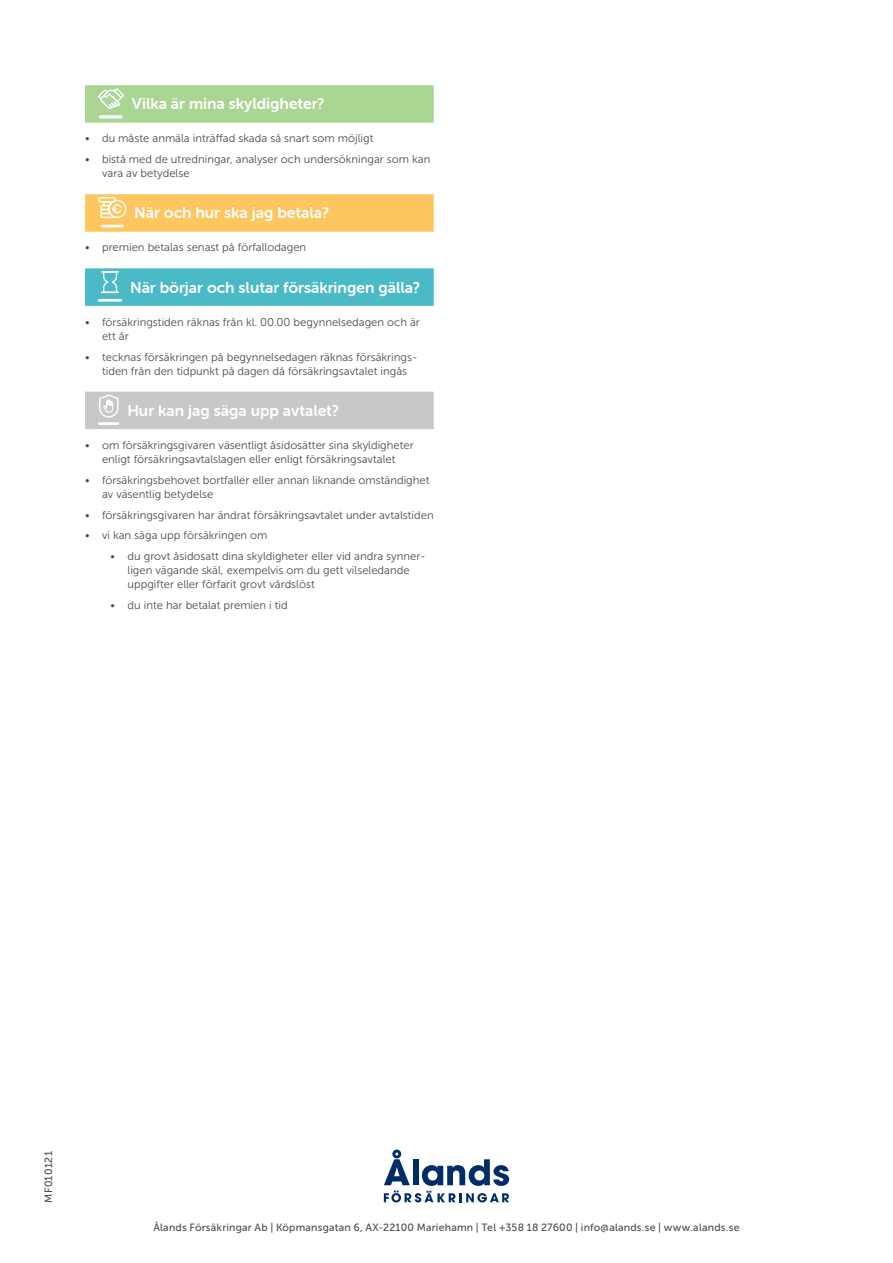
<style>
.page{position:relative;width:893px;height:1263px;background:#fff}
.page>*{position:absolute;margin:0;border:0;box-sizing:border-box;transform-origin:0 0}
.A__Blå_2_Försäkringe{font:15.75px "Museo Sans Rounded 700";color:#fff}
.A__Grön_2__Skyldighe{font:15.75px "Museo Sans Rounded 700";color:#fff}
.A__Grå__Säga_upp_för{font:15.75px "Museo Sans Rounded 700";color:#fff}
.A__Gul__Betalning{font:15.75px "Museo Sans Rounded 700";color:#fff}
.Bröd_uppräkning{font:11.25px/14.2px "Museo Sans 300";color:#4b4c4d}
.Bröd_uppräkning_m_ex{font:11.25px/14.2px "Museo Sans 300";color:#4b4c4d}
.Titel{font:10.5px "Museo Sans 500";letter-spacing:.02em;color:#4b4c4d}
</style>
<div class="page">
<div style="left:85px;top:85px;width:349px;height:38px;background:#abd593"></div>
<div style="left:85px;top:194px;width:349px;height:38px;background:#fec65f"></div>
<div style="left:85px;top:268px;width:349px;height:38px;background:#4abac7"></div>
<div style="left:85px;top:392px;width:349px;height:37px;background:#c7c8ca"></div>
<hr style="left:100px;top:115px;width:21px;height:3px;background:#fff">
<svg style="left:98px;top:88px;width:26px;height:21px"></svg>
<hr style="left:102px;top:225px;width:21px;height:2px;background:#fff">
<svg style="left:97px;top:197px;width:30px;height:21px"></svg>
<hr style="left:99px;top:299px;width:22px;height:3px;background:#fff">
<svg style="left:101px;top:271px;width:19px;height:23px"></svg>
<hr style="left:99px;top:422px;width:19px;height:3px;background:#fff">
<svg style="left:99px;top:394px;width:20px;height:24px"></svg>
<svg style="left:384px;top:1149px;width:125px;height:53px"></svg>
<h2 class="A__Grön_2__Skyldighe" style="left:132px;top:95px;width:194px">Vilka är mina skyldigheter?</h2>
<p class="Bröd_uppräkning" style="left:85px;top:132px;width:290px">• du måste anmäla inträffad skada så snart som möjligt</p>
<p class="Bröd_uppräkning" style="left:102px;top:152px;width:330px;text-indent:-17px">• bistå med de utredningar, analyser och undersökningar som kan vara av betydelse</p>
<h2 class="A__Gul__Betalning" style="left:134px;top:204px;width:196px">När och hur ska jag betala?</h2>
<p class="Bröd_uppräkning" style="left:85px;top:241px;width:223px">• premien betalas senast på förfallodagen</p>
<h2 class="A__Blå_2_Försäkringe" style="left:130px;top:278px;width:292px">När börjar och slutar försäkringen gälla?</h2>
<p class="Bröd_uppräkning" style="left:102px;top:315px;width:319px;text-indent:-17px">• försäkringstiden räknas från kl. 00.00 begynnelsedagen och är ett år</p>
<p class="Bröd_uppräkning" style="left:102px;top:350px;width:315px;text-indent:-17px">• tecknas försäkringen på begynnelsedagen räknas försäkrings&shy;tiden från den tidpunkt på dagen då försäkringsavtalet ingås</p>
<h2 class="A__Grå__Säga_upp_för" style="left:127px;top:402px;width:213px">Hur kan jag säga upp avtalet?</h2>
<p class="Bröd_uppräkning" style="left:85px;top:438px;width:330px;text-align:center">• om försäkringsgivaren väsentligt åsidosätter sina skyldigheter enligt försäkringsavtalslagen eller enligt försäkringsavtalet</p>
<p class="Bröd_uppräkning" style="left:102px;top:473px;width:329px;text-indent:-17px">• försäkringsbehovet bortfaller eller annan liknande omständighet av väsentlig betydelse</p>
<p class="Bröd_uppräkning" style="left:85px;top:508px;width:350px">• försäkringsgivaren har ändrat försäkringsavtalet under avtalstiden</p>
<p class="Bröd_uppräkning" style="left:85px;top:528px;width:184px">• vi kan säga upp försäkringen om</p>
<p class="Bröd_uppräkning_m_ex" style="left:128px;top:549px;width:300px;text-indent:-17px">• du grovt åsidosatt dina skyldigheter eller vid andra synner&shy;ligen vägande skäl, exempelvis om du gett vilseledande uppgifter eller förfarit grovt vårdslöst</p>
<p class="Bröd_uppräkning_m_ex" style="left:111px;top:598px;width:179px">• du inte har betalat premien i tid</p>
<p class="Titel" style="left:43px;top:1202px;width:53px;rotate:-90deg">MF010121</p>
<p class="Titel" style="left:153px;top:1221px;width:587px">Ålands Försäkringar Ab | Köpmansgatan 6, AX-22100 Mariehamn | Tel +358 18 27600 | info@alands.se | www.alands.se</p>
</div>
